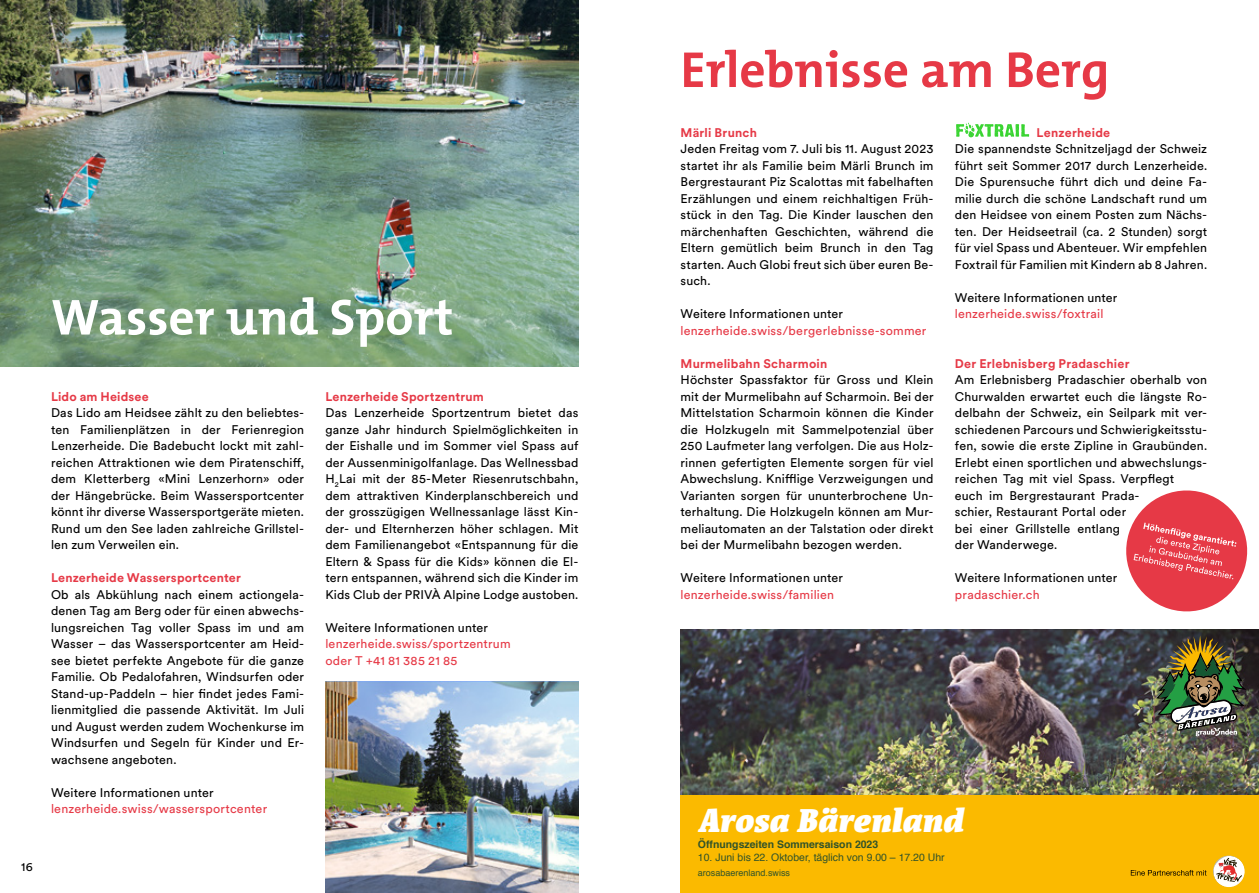
<style>
.page{position:relative;width:1259px;height:893px;background:#fff}
.page>*{position:absolute;margin:0;border:0;box-sizing:border-box;transform-origin:0 0}
.t1{font:700 51px "The Mix B7";color:#e63946}
.t2{font:700 51px "The Mix B7";color:#fff}
.t3{font:italic 900 32.7px "Acuta";color:#fff}
.t4{font:12.45px/16.5px "Circulargraubuenden";letter-spacing:.01em;color:#000;text-align:justify}
.t5{font:12.45px/16.5px "Circulargraubuenden";letter-spacing:.015em;color:#e63946}
.t6{font:700 12.45px "Circulargraubuenden";letter-spacing:.015em;color:#e63946}
.t7{font:12px "Circulargraubuenden";color:#000}
.t8{font:10.5px "Helvetica";color:#31532a}
.t9{font:700 10.5px "Helvetica";color:#31532a}
.t10{font:9px "Helvetica";color:#31532a}
</style>
<div class="page">
<img style="left:0;top:0;width:578px;height:366px">
<img style="left:325px;top:681px;width:253px;height:212px">
<svg style="left:956px;top:122px;width:73px;height:15px"></svg>
<img style="left:680px;top:629px;width:306px;height:166px">
<img style="left:986px;top:629px;width:273px;height:166px">
<div style="left:680px;top:795px;width:579px;height:98px;background:#fbba00"></div>
<img style="left:1156px;top:635px;width:90px;height:101px">
<svg style="left:1213px;top:855px;width:31px;height:32px"></svg>
<svg style="left:1130px;top:870px;width:76px;height:6px"></svg>
<svg style="left:1126px;top:490px;width:122px;height:122px"></svg>
<h1 class="t2" style="left:51px;top:290px;width:404px">Wasser und Sport</h1>
<p class="t6" style="left:51px;top:388px;width:99px">Lido am Heidsee</p>
<p class="t4" style="left:51px;top:404px;width:255px">Das Lido am Heidsee zählt zu den beliebtes&shy;ten Familienplätzen in der Ferienregion Lenzerheide. Die Badebucht lockt mit zahl&shy;reichen Attraktionen wie dem Piratenschiff, dem Kletterberg «Mini Lenzerhorn» oder der Hängebrücke. Beim Wassersportcenter könnt ihr diverse Wassersportgeräte mieten.<br>Rund um den See laden zahlreiche Grillstel&shy;len zum Verweilen ein.</p>
<p class="t6" style="left:51px;top:569px;width:191px">Lenzerheide Wassersportcenter</p>
<p class="t4" style="left:51px;top:585px;width:255px">Ob als Abkühlung nach einem actiongela&shy;denen Tag am Berg oder für einen abwechs&shy;lungsreichen Tag voller Spass im und am Wasser – das Wassersportcenter am Heid&shy;see bietet perfekte Angebote für die ganze Familie. Ob Pedalofahren, Windsurfen oder Stand-up-Paddeln – hier findet jedes Fami&shy;lienmitglied die passende Aktivität. Im Juli und August werden zudem Wochenkurse im Windsurfen und Segeln für Kinder und Er&shy;wachsene angeboten.</p>
<p class="t4" style="left:51px;top:783px;width:164px">Weitere Informationen unter</p>
<p class="t5" style="left:51px;top:800px;width:218px">lenzerheide.swiss/wassersportcenter</p>
<p class="t6" style="left:325px;top:388px;width:160px">Lenzerheide Sportzentrum</p>
<p class="t4" style="left:325px;top:404px;width:255px">Das Lenzerheide Sportzentrum bietet das ganze Jahr hindurch Spielmöglichkeiten in der Eishalle und im Sommer viel Spass auf der Aussenminigolfanlage. Das Wellnessbad H<sub>2</sub>Lai mit der 85-Meter Riesenrutschbahn, dem attraktiven Kinderplanschbereich und der grosszügigen Wellnessanlage lässt Kin&shy;der- und Elternherzen höher schlagen. Mit dem Familienangebot «Entspannung für die Eltern &amp; Spass für die Kids» können die El&shy;tern entspannen, während sich die Kinder im Kids Club der PRIVÀ Alpine Lodge austoben.</p>
<p class="t4" style="left:325px;top:618px;width:164px">Weitere Informationen unter</p>
<p class="t5" style="left:325px;top:635px;width:187px">lenzerheide.swiss/sportzentrum oder T +41 81 385 21 85</p>
<p class="t7" style="left:21px;top:859px;width:13px">16</p>
<h1 class="t1" style="left:680px;top:43px;width:430px">Erlebnisse am Berg</h1>
<p class="t6" style="left:680px;top:124px;width:78px">Märli Brunch</p>
<p class="t4" style="left:680px;top:140px;width:254px">Jeden Freitag vom 7. Juli bis 11. August 2023 startet ihr als Familie beim Märli Brunch im Bergrestaurant Piz Scalottas mit fabelhaften Erzählungen und einem reichhaltigen Früh&shy;stück in den Tag. Die Kinder lauschen den märchenhaften Geschichten, während die Eltern gemütlich beim Brunch in den Tag starten. Auch Globi freut sich über euren Be&shy;such.</p>
<p class="t4" style="left:680px;top:305px;width:164px">Weitere Informationen unter</p>
<p class="t5" style="left:680px;top:321px;width:247px">lenzerheide.swiss/bergerlebnisse-sommer</p>
<p class="t6" style="left:680px;top:355px;width:148px">Murmelibahn Scharmoin</p>
<p class="t4" style="left:680px;top:371px;width:254px">Höchster Spassfaktor für Gross und Klein mit der Murmelibahn auf Scharmoin. Bei der Mittelstation Scharmoin können die Kinder die Holzkugeln mit Sammelpotenzial über 250 Laufmeter lang verfolgen. Die aus Holz&shy;rinnen gefertigten Elemente sorgen für viel Abwechslung. Knifflige Verzweigungen und Varianten sorgen für ununterbrochene Un&shy;terhaltung. Die Holzkugeln können am Mur&shy;meliautomaten an der Talstation oder direkt bei der Murmelibahn bezogen werden.</p>
<p class="t4" style="left:680px;top:569px;width:164px">Weitere Informationen unter</p>
<p class="t5" style="left:680px;top:585px;width:155px">lenzerheide.swiss/familien</p>
<p class="t6" style="left:1036px;top:124px;width:75px">Lenzerheide</p>
<p class="t4" style="left:955px;top:140px;width:254px">Die spannendste Schnitzeljagd der Schweiz führt seit Sommer 2017 durch Lenzerheide.<br>Die Spurensuche führt dich und deine Fa&shy;milie durch die schöne Landschaft rund um den Heidsee von einem Posten zum Nächs&shy;ten. Der Heidseetrail (ca. 2 Stunden) sorgt für viel Spass und Abenteuer. Wir empfehlen Foxtrail für Familien mit Kindern ab 8 Jahren.</p>
<p class="t4" style="left:955px;top:288px;width:164px">Weitere Informationen unter</p>
<p class="t5" style="left:955px;top:305px;width:150px">lenzerheide.swiss/foxtrail</p>
<p class="t6" style="left:955px;top:355px;width:176px">Der Erlebnisberg Pradaschier</p>
<p class="t4" style="left:955px;top:371px;width:254px;text-align:left">Am Erlebnisberg Pradaschier oberhalb von Churwalden erwartet euch die längste Ro&shy;delbahn der Schweiz, ein Seilpark mit ver&shy;schiedenen Parcours und Schwierigkeitsstu&shy;fen, sowie die erste Zipline in Graubünden.<br>Erlebt einen sportlichen und abwechslungs&shy;reichen Tag mit viel Spass. Verpflegt<br>euch im Bergrestaurant Prada-<br>schier, Restaurant Portal oder<br>bei einer Grillstelle entlang<br>der Wanderwege.</p>
<p class="t4" style="left:955px;top:569px;width:164px">Weitere Informationen unter</p>
<p class="t5" style="left:955px;top:585px;width:86px">pradaschier.ch</p>
<h2 class="t3" style="left:698px;top:800px;width:267px">Arosa Bärenland</h2>
<p class="t9" style="left:698px;top:836px;width:182px">Öffnungszeiten Sommersaison 2023</p>
<p class="t8" style="left:698px;top:849px;width:248px">10. Juni bis 22. Oktober, täglich von 9.00 – 17.20 Uhr</p>
<p class="t10" style="left:698px;top:866px;width:94px">arosabaerenland.swiss</p>
</div>
